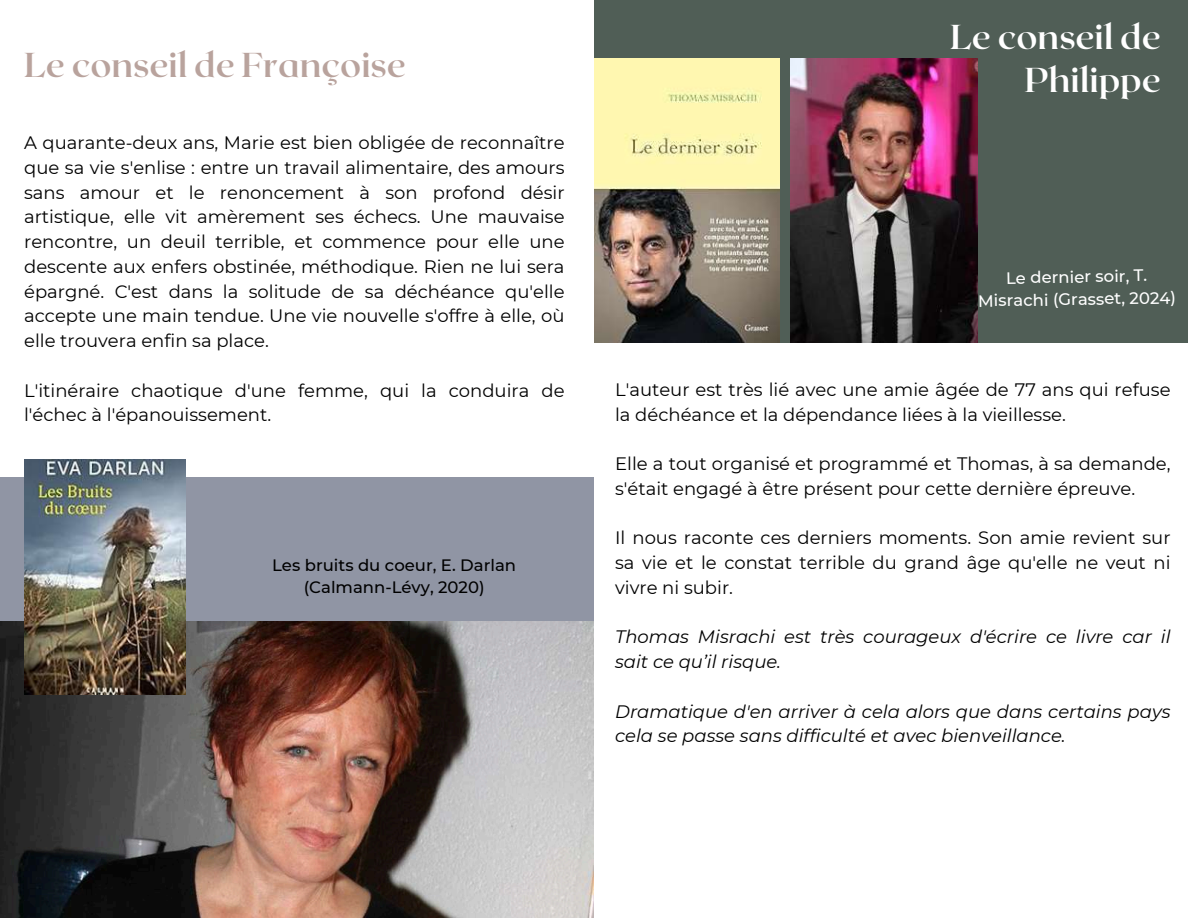
<style>
.page{position:relative;width:1188px;height:918px;background:#fff}
.page>*{position:absolute;margin:0;border:0;box-sizing:border-box;transform-origin:0 0}
.t1{font:700 34.5px "Roxborough CF";color:#b9a39d}
.t2{font:700 34.5px/42.8px "Roxborough CF";color:#fff;text-align:right}
.t3{font:18px/24.8px "Montserrat";color:#000}
.t4{font:italic 18px/24.8px "Montserrat";color:#000}
.t5{font:500 16.5px/22.5px "Montserrat";color:#000;text-align:center}
.t6{font:500 16.5px/22.5px "Montserrat";color:#fff;text-align:center}
</style>
<div class="page">
<div style="left:594px;top:0;width:594px;height:343px;background:#505e56"></div>
<img style="left:594px;top:58px;width:186px;height:285px">
<img style="left:791px;top:58px;width:187px;height:285px">
<div style="left:0;top:477px;width:594px;height:441px;background:#9095a4"></div>
<img style="left:0;top:621px;width:594px;height:297px">
<img style="left:24px;top:459px;width:161px;height:235px">
<h1 class="t1" style="left:24px;top:43px;width:383px">Le conseil de Françoise</h1>
<p class="t3" style="left:24px;top:130px;width:542px;text-align:justify">A quarante-deux ans, Marie est bien obligée de reconnaître que sa vie s'enlise : entre un travail alimentaire, des amours sans amour et le renoncement à son profond désir artistique, elle vit amèrement ses échecs. Une mauvaise rencontre, un deuil terrible, et commence pour elle une descente aux enfers obstinée, méthodique. Rien ne lui sera épargné. C'est dans la solitude de sa déchéance qu'elle accepte une main tendue. Une vie nouvelle s'offre à elle, où elle trouvera enfin sa place.</p>
<p class="t3" style="left:24px;top:378px;width:542px">L'itinéraire chaotique d'une femme, qui la conduira de l'échec à l'épanouissement.</p>
<p class="t5" style="left:272px;top:554px;width:245px">Les bruits du coeur, E. Darlan (Calmann-Lévy, 2020)</p>
<h1 class="t2" style="left:950px;top:14px;width:212px">Le conseil de<br>Philippe</h1>
<p class="t6" style="left:977px;top:267px;width:199px;rotate:-1deg">Le dernier soir, T.<br>Misrachi (Grasset, 2024)</p>
<p class="t3" style="left:615px;top:377px;width:557px">L'auteur est très lié avec une amie âgée de 77 ans qui refuse la déchéance et la dépendance liées à la vieillesse.</p>
<p class="t3" style="left:615px;top:451px;width:557px">Elle a tout organisé et programmé et Thomas, à sa demande, s'était engagé à être présent pour cette dernière épreuve.</p>
<p class="t3" style="left:615px;top:526px;width:557px;text-align:justify">Il nous raconte ces derniers moments. Son amie revient sur sa vie et le constat terrible du grand âge qu'elle ne veut ni vivre ni subir.</p>
<p class="t4" style="left:615px;top:625px;width:557px">Thomas Misrachi est très courageux d'écrire ce livre car il sait ce qu’il risque.</p>
<p class="t4" style="left:615px;top:699px;width:557px">Dramatique d'en arriver à cela alors que dans certains pays cela se passe sans difficulté et avec bienveillance.</p>
</div>
